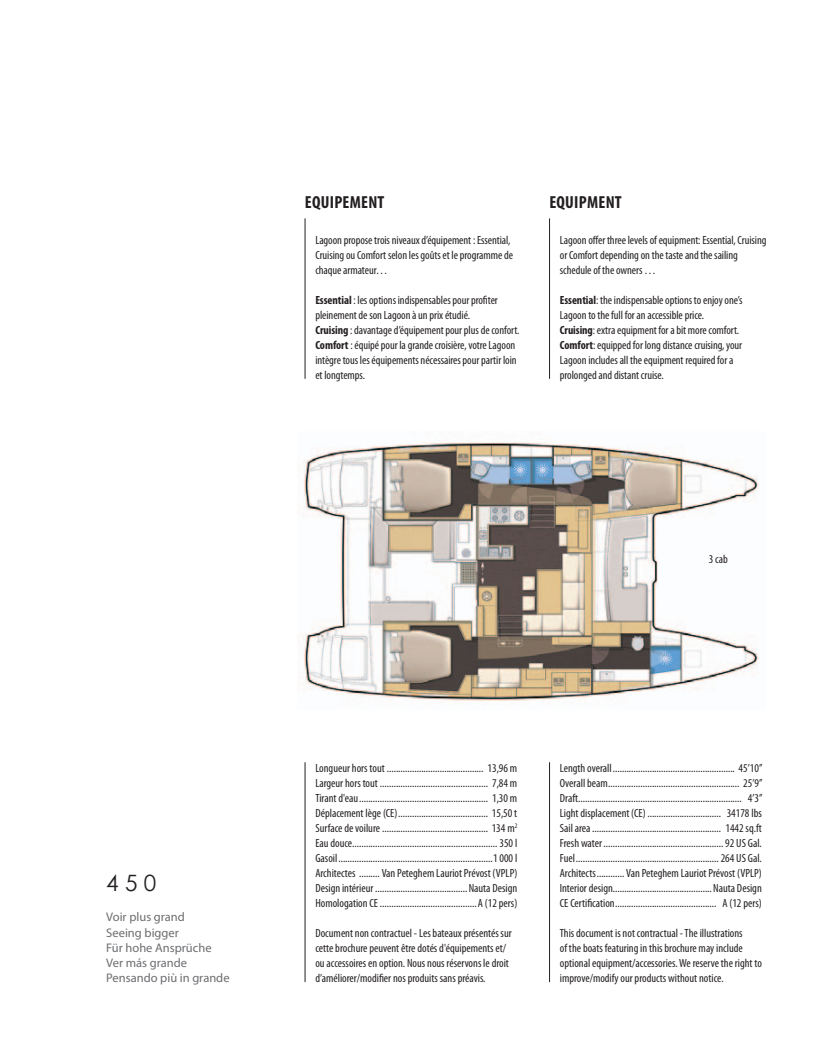
<style>
.page{position:relative;width:815px;height:1053px;background:#fff}
.page>*{position:absolute;margin:0;border:0;box-sizing:border-box;transform-origin:0 0}
.t1{font:22.5px "Century Gothic";color:#231f20}
.t2{font:700 condensed 17.5px "Myriad Pro";letter-spacing:.015em;color:#231f20}
.t3{font:12.5px/15.2px "Myriad Pro";color:#6c6d70}
.t4{font:condensed 11.88px/15px "Myriad Pro";letter-spacing:-.005em;color:#231f20}
.s1{font-weight:700}
</style>
<div class="page">
<img style="left:301px;top:439px;width:458px;height:262px">
<hr style="left:549px;top:218px;width:1px;height:161px;background:#231f20">
<hr style="left:305px;top:218px;width:1px;height:161px;background:#231f20">
<hr style="left:549px;top:762px;width:1px;height:219px;background:#231f20">
<hr style="left:305px;top:762px;width:1px;height:219px;background:#231f20">
<h2 class="t2" style="left:305px;top:191px;width:81px">Equipement</h2>
<p class="t4" style="left:315px;top:232px;width:199px">Lagoon propose trois niveaux d’équipement : Essential,<br>Cruising ou Comfort selon les goûts et le programme de chaque armateur…</p>
<p class="t4" style="left:315px;top:292px;width:206px"><span class="s1">Essential</span> : les options indispensables pour profiter pleinement de son Lagoon à un prix étudié.<br><span class="s1">Cruising</span> : davantage d’équipement pour plus de confort.<br><span class="s1">Comfort</span> : équipé pour la grande croisière, votre Lagoon intègre tous les équipements nécessaires pour partir loin et longtemps.</p>
<h2 class="t2" style="left:549px;top:191px;width:74px">Equipment</h2>
<p class="t4" style="left:560px;top:232px;width:208px">Lagoon offer three levels of equipment: Essential, Cruising or Comfort depending on the taste and the sailing schedule of the owners …</p>
<p class="t4" style="left:560px;top:292px;width:184px"><span class="s1">Essential</span>: the indispensable options to enjoy one’s Lagoon to the full for an accessible price.<br><span class="s1">Cruising</span>: extra equipment for a bit more comfort.<br><span class="s1">Comfort</span>: equipped for long distance cruising, your Lagoon includes all the equipment required for a prolonged and distant cruise.</p>
<p class="t4" style="left:709px;top:551px;width:21px">3 cab</p>
<h1 class="t1" style="left:106px;top:868px;width:51px">4 5 0</h1>
<p class="t3" style="left:106px;top:909px;width:125px">Voir plus grand<br>Seeing bigger<br>Für hohe Ansprüche<br>Ver más grande<br>Pensando più in grande</p>
<p class="t4" style="left:315px;top:760px;width:203px;text-align:justify">Longueur hors tout .......................................... 13,96 m Largeur hors tout ............................................... 7,84 m Tirant d'eau........................................................ 1,30 m Déplacement lège (CE)....................................... 15,50 t Surface de voilure .............................................. 134 m<sup>2<br></sup>Eau douce............................................................... 350 l Gasoil...................................................................1 000 l Architectes ......... Van Peteghem Lauriot Prévost (VPLP)<br>Design intérieur ........................................Nauta Design Homologation CE..........................................A (12 pers)</p>
<p class="t4" style="left:315px;top:924px;width:198px">Document non contractuel - Les bateaux présentés sur cette brochure peuvent être dotés d'équipements et/ ou accessoires en option. Nous nous réservons le droit d’améliorer/modifier nos produits sans préavis.</p>
<p class="t4" style="left:560px;top:760px;width:204px;text-align:justify">Length overall..................................................... 45’10’’ Overall beam......................................................... 25’9’’ Draft....................................................................... 4’3’’ Light displacement (CE) ................................ 34178 lbs Sail area........................................................ 1442 sq.ft Fresh water ....................................................92 US Gal.<br>Fuel.............................................................. 264 US Gal.<br>Architects............ Van Peteghem Lauriot Prévost (VPLP)<br>Interior design...........................................Nauta Design CE Certification............................................ A (12 pers)</p>
<p class="t4" style="left:560px;top:924px;width:204px">This document is not contractual - The illustrations<br>of the boats featuring in this brochure may include optional equipment/accessories. We reserve the right to improve/modify our products without notice.</p>
</div>
